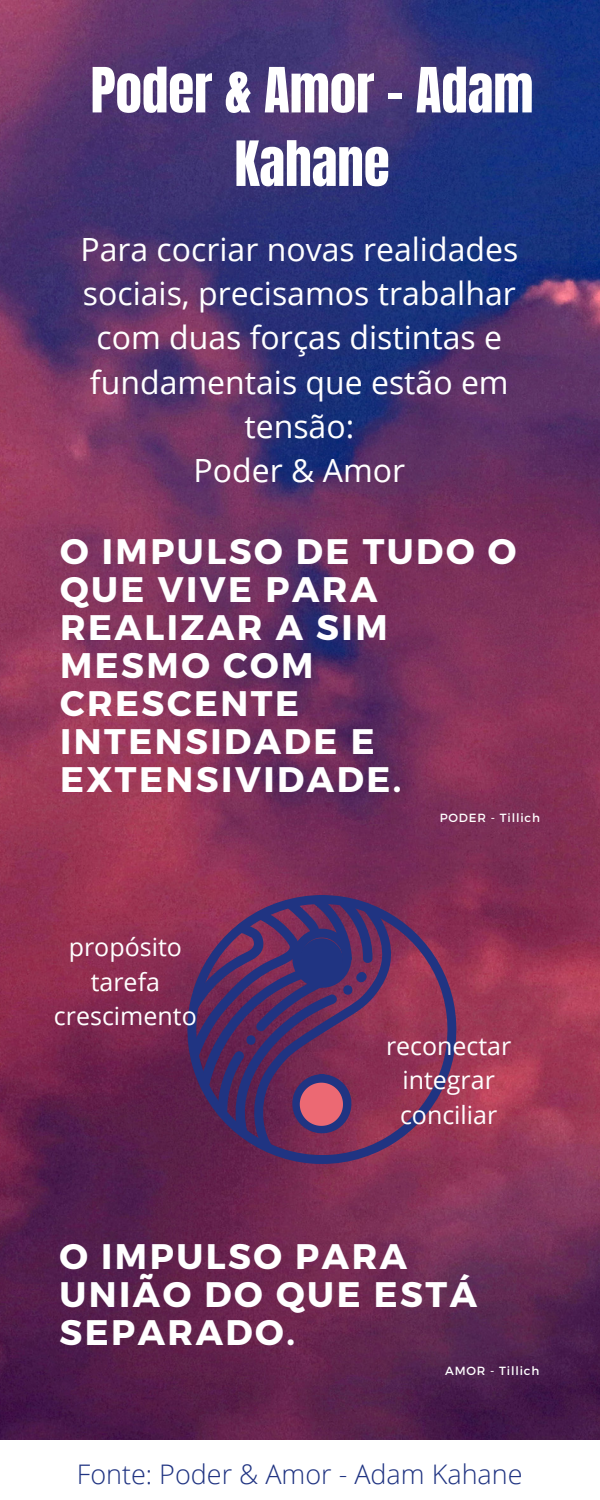
<style>
.page{position:relative;width:600px;height:1500px;background:#fff}
.page>*{position:absolute;margin:0;border:0;box-sizing:border-box;transform-origin:0 0}
.t1{font:53px/73.5px "Anton";color:#fff;text-align:center}
.t2{font:700 35.5px/38px "Montserrat";letter-spacing:.07em;color:#fff}
.t3{font:32px/44.2px "Open Sans";color:#fff;text-align:center}
.t4{font:300 27px "Open Sans";color:#203482}
.t5{font:25px "Open Sans";color:#fff}
.t6{font:11.8px "Montserrat";letter-spacing:.07em;color:#fff}
</style>
<div class="page">
<img style="left:0;top:0;width:600px;height:1440px">
<svg style="left:185px;top:895px;width:274px;height:271px;background:#7f3159"></svg>
<svg style="left:251px;top:901px;width:143px;height:253px;background:#73305d"></svg>
<svg style="left:187px;top:895px;width:186px;height:243px;background:#5b3065"></svg>
<p class="t1" style="left:91px;top:54px;width:444px">Poder &amp; Amor - Adam<br>Kahane</p>
<p class="t3" style="left:80px;top:226px;width:439px">Para cocriar novas realidades sociais, precisamos trabalhar com duas forças distintas e fundamentais que estão em tensão:</p>
<p class="t3" style="left:194px;top:448px;width:213px">Poder &amp; Amor</p>
<p class="t2" style="left:60px;top:531px;width:458px">O IMPULSO DE TUDO O<br>QUE VIVE PARA<br>REALIZAR A SIM<br>MESMO COM<br>CRESCENTE<br>INTENSIDADE E<br>EXTENSIVIDADE.</p>
<p class="t6" style="left:440px;top:810px;width:102px">PODER - Tillich</p>
<p class="t5" style="left:69px;top:930px;width:115px">propósito</p>
<p class="t5" style="left:91px;top:964px;width:71px">tarefa</p>
<p class="t5" style="left:54px;top:999px;width:144px">crescimento</p>
<p class="t5" style="left:386px;top:1028px;width:127px">reconectar</p>
<p class="t5" style="left:402px;top:1063px;width:94px">integrar</p>
<p class="t5" style="left:400px;top:1097px;width:99px">conciliar</p>
<p class="t2" style="left:59px;top:1236px;width:419px">O IMPULSO PARA<br>UNIÃO DO QUE ESTÁ<br>SEPARADO.</p>
<p class="t6" style="left:445px;top:1364px;width:96px">AMOR - Tillich</p>
<p class="t4" style="left:77px;top:1455px;width:447px">Fonte: Poder &amp; Amor - Adam Kahane</p>
</div>
